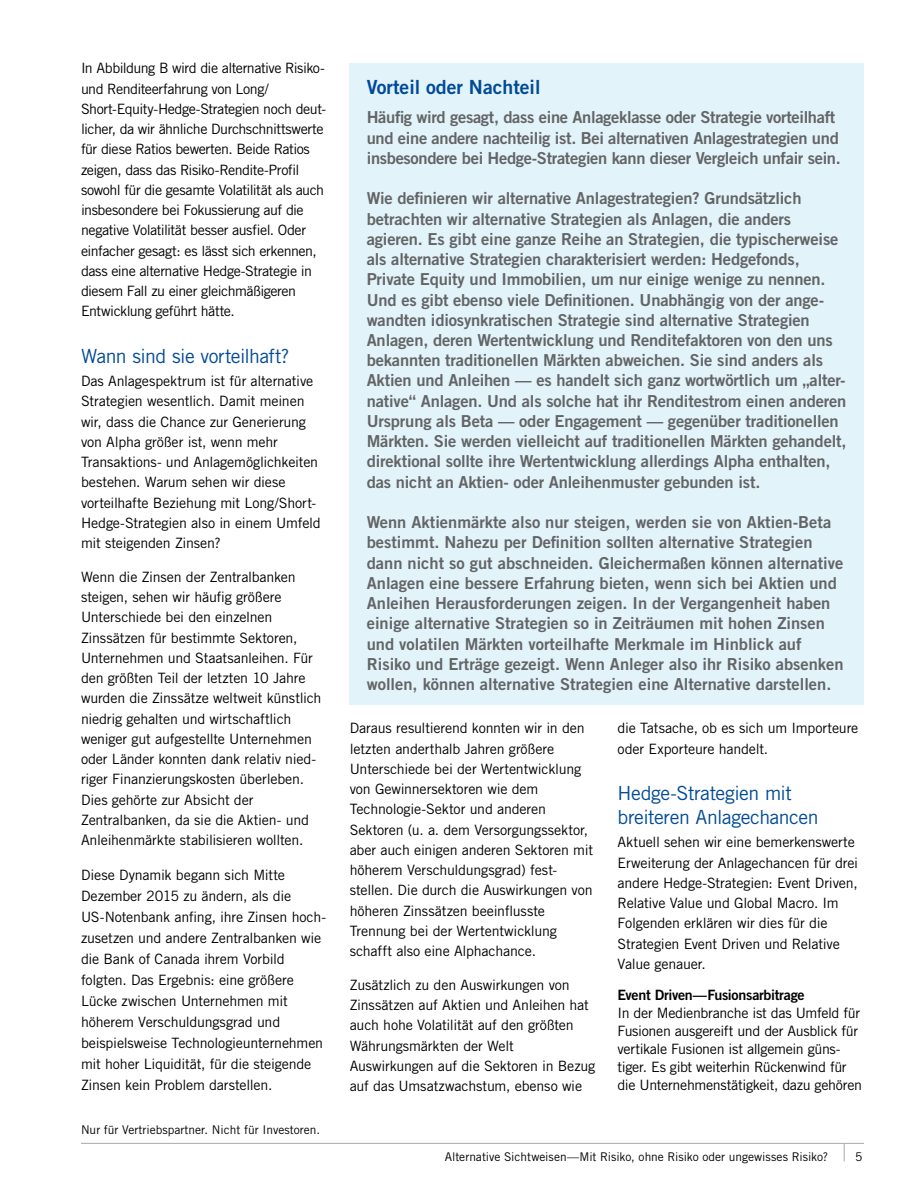
<style>
.page{position:relative;width:918px;height:1188px;background:#fff}
.page>*{position:absolute;margin:0;border:0;box-sizing:border-box;transform-origin:0 0}
.t1{font:19.5px/24px "Trade Gothic LT Std";letter-spacing:-.025em;color:#004a98}
.t2{font:19.5px "Trade Gothic LT Std Bd 2";color:#004a98}
.t3{font:16.5px/20.2px "Trade Gothic LT Std Bd 2";letter-spacing:-.01em;color:#636466}
.t4{font:14.25px/20.2px "Trade Gothic LT Std";letter-spacing:-.015em;color:#000}
.t5{font:14.25px/20.2px "Trade Gothic LT Std";letter-spacing:-.035em;color:#000}
.t6{font:14.25px "Trade Gothic LT Std Bd 2";letter-spacing:-.02em;color:#000}
.t7{font:12px "Trade Gothic LT Std";color:#000}
</style>
<div class="page">
<hr style="left:81px;top:1143px;width:783px;height:1px;background:#a7a9ac">
<svg style="left:844px;top:1144px;width:1px;height:17px"></svg>
<div style="left:350px;top:63px;width:514px;height:641px;background:#e2f3fa"></div>
<p class="t5" style="left:81px;top:58px;width:247px">In Abbildung B wird die alternative Risiko&shy;und Renditeerfahrung von Long/ Short-Equity-Hedge-Strategien noch deut&shy;licher, da wir ähnliche Durchschnittswerte für diese Ratios bewerten. Beide Ratios zeigen, dass das Risiko-Rendite-Profil sowohl für die gesamte Volatilität als auch insbesondere bei Fokussierung auf die negative Volatilität besser ausfiel. Oder einfacher gesagt: es lässt sich erkennen, dass eine alternative Hedge-Strategie in diesem Fall zu einer gleichmäßigeren Entwicklung geführt hätte.</p>
<h1 class="t1" style="left:81px;top:344px;width:210px">Wann sind sie vorteilhaft?</h1>
<p class="t4" style="left:81px;top:371px;width:241px">Das Anlagespektrum ist für alternative Strategien wesentlich. Damit meinen wir, dass die Chance zur Generierung von Alpha größer ist, wenn mehr Transaktions- und Anlagemöglichkeiten bestehen. Warum sehen wir diese vorteilhafte Beziehung mit Long/Short-Hedge-Strategien also in einem Umfeld mit steigenden Zinsen?</p>
<p class="t4" style="left:81px;top:566px;width:242px">Wenn die Zinsen der Zentralbanken steigen, sehen wir häufig größere Unterschiede bei den einzelnen Zinssätzen für bestimmte Sektoren, Unternehmen und Staatsanleihen. Für den größten Teil der letzten 10 Jahre wurden die Zinssätze weltweit künstlich niedrig gehalten und wirtschaftlich weniger gut aufgestellte Unternehmen oder Länder konnten dank relativ nied&shy;riger Finanzierungskosten überleben.<br>Dies gehörte zur Absicht der Zentralbanken, da sie die Aktien- und Anleihenmärkte stabilisieren wollten.</p>
<p class="t4" style="left:81px;top:864px;width:247px;line-height:21px">Diese Dynamik begann sich Mitte Dezember 2015 zu ändern, als die US-Notenbank anfing, ihre Zinsen hoch&shy;zusetzen und andere Zentralbanken wie die Bank of Canada ihrem Vorbild folgten. Das Ergebnis: eine größere Lücke zwischen Unternehmen mit höherem Verschuldungsgrad und beispielsweise Technologieunternehmen mit hoher Liquidität, für die steigende Zinsen kein Problem darstellen.</p>
<p class="t7" style="left:81px;top:1122px;width:241px">Nur für Vertriebspartner. Nicht für Investoren.</p>
<h1 class="t2" style="left:367px;top:75px;width:175px">Vorteil oder Nachteil</h1>
<p class="t3" style="left:367px;top:107px;width:476px">Häufig wird gesagt, dass eine Anlageklasse oder Strategie vorteilhaft und eine andere nachteilig ist. Bei alternativen Anlagestrategien und insbesondere bei Hedge-Strategien kann dieser Vergleich unfair sein.</p>
<p class="t3" style="left:367px;top:188px;width:481px">Wie definieren wir alternative Anlagestrategien? Grundsätzlich betrachten wir alternative Strategien als Anlagen, die anders agieren. Es gibt eine ganze Reihe an Strategien, die typischerweise als alternative Strategien charakterisiert werden: Hedgefonds, Private Equity und Immobilien, um nur einige wenige zu nennen.<br>Und es gibt ebenso viele Definitionen. Unabhängig von der ange&shy;wandten idiosynkratischen Strategie sind alternative Strategien Anlagen, deren Wertentwicklung und Renditefaktoren von den uns bekannten traditionellen Märkten abweichen. Sie sind anders als Aktien und Anleihen — es handelt sich ganz wortwörtlich um „alter&shy;native“ Anlagen. Und als solche hat ihr Renditestrom einen anderen Ursprung als Beta — oder Engagement — gegenüber traditionellen Märkten. Sie werden vielleicht auf traditionellen Märkten gehandelt, direktional sollte ihre Wertentwicklung allerdings Alpha enthalten, das nicht an Aktien- oder Anleihenmuster gebunden ist.</p>
<p class="t3" style="left:367px;top:512px;width:478px">Wenn Aktienmärkte also nur steigen, werden sie von Aktien-Beta bestimmt. Nahezu per Definition sollten alternative Strategien dann nicht so gut abschneiden. Gleichermaßen können alternative Anlagen eine bessere Erfahrung bieten, wenn sich bei Aktien und Anleihen Herausforderungen zeigen. In der Vergangenheit haben einige alternative Strategien so in Zeiträumen mit hohen Zinsen und volatilen Märkten vorteilhafte Merkmale im Hinblick auf Risiko und Erträge gezeigt. Wenn Anleger also ihr Risiko absenken wollen, können alternative Strategien eine Alternative darstellen.</p>
<p class="t4" style="left:350px;top:718px;width:245px">Daraus resultierend konnten wir in den letzten anderthalb Jahren größere Unterschiede bei der Wertentwicklung von Gewinnersektoren wie dem Technologie-Sektor und anderen Sektoren (u. a. dem Versorgungssektor, aber auch einigen anderen Sektoren mit höherem Verschuldungsgrad) fest&shy;stellen. Die durch die Auswirkungen von höheren Zinssätzen beeinflusste Trennung bei der Wertentwicklung schafft also eine Alphachance.</p>
<p class="t4" style="left:350px;top:974px;width:247px">Zusätzlich zu den Auswirkungen von Zinssätzen auf Aktien und Anleihen hat auch hohe Volatilität auf den größten Währungsmärkten der Welt Auswirkungen auf die Sektoren in Bezug auf das Umsatzwachstum, ebenso wie</p>
<p class="t4" style="left:618px;top:718px;width:242px">die Tatsache, ob es sich um Importeure oder Exporteure handelt.</p>
<h1 class="t1" style="left:618px;top:781px;width:203px">Hedge-Strategien mit breiteren Anlagechancen</h1>
<p class="t4" style="left:618px;top:832px;width:242px">Aktuell sehen wir eine bemerkenswerte Erweiterung der Anlagechancen für drei andere Hedge-Strategien: Event Driven, Relative Value und Global Macro. Im Folgenden erklären wir dies für die Strategien Event Driven und Relative Value genauer.</p>
<p class="t6" style="left:618px;top:986px;width:189px">Event Driven—Fusionsarbitrage</p>
<p class="t4" style="left:618px;top:1004px;width:246px;line-height:18px">In der Medienbranche ist das Umfeld für Fusionen ausgereift und der Ausblick für vertikale Fusionen ist allgemein güns&shy;tiger. Es gibt weiterhin Rückenwind für die Unternehmenstätigkeit, dazu gehören</p>
<p class="t7" style="left:445px;top:1150px;width:385px">Alternative Sichtweisen—Mit Risiko, ohne Risiko oder ungewisses Risiko?</p>
<p class="t7" style="left:855px;top:1150px;width:9px">5</p>
</div>
